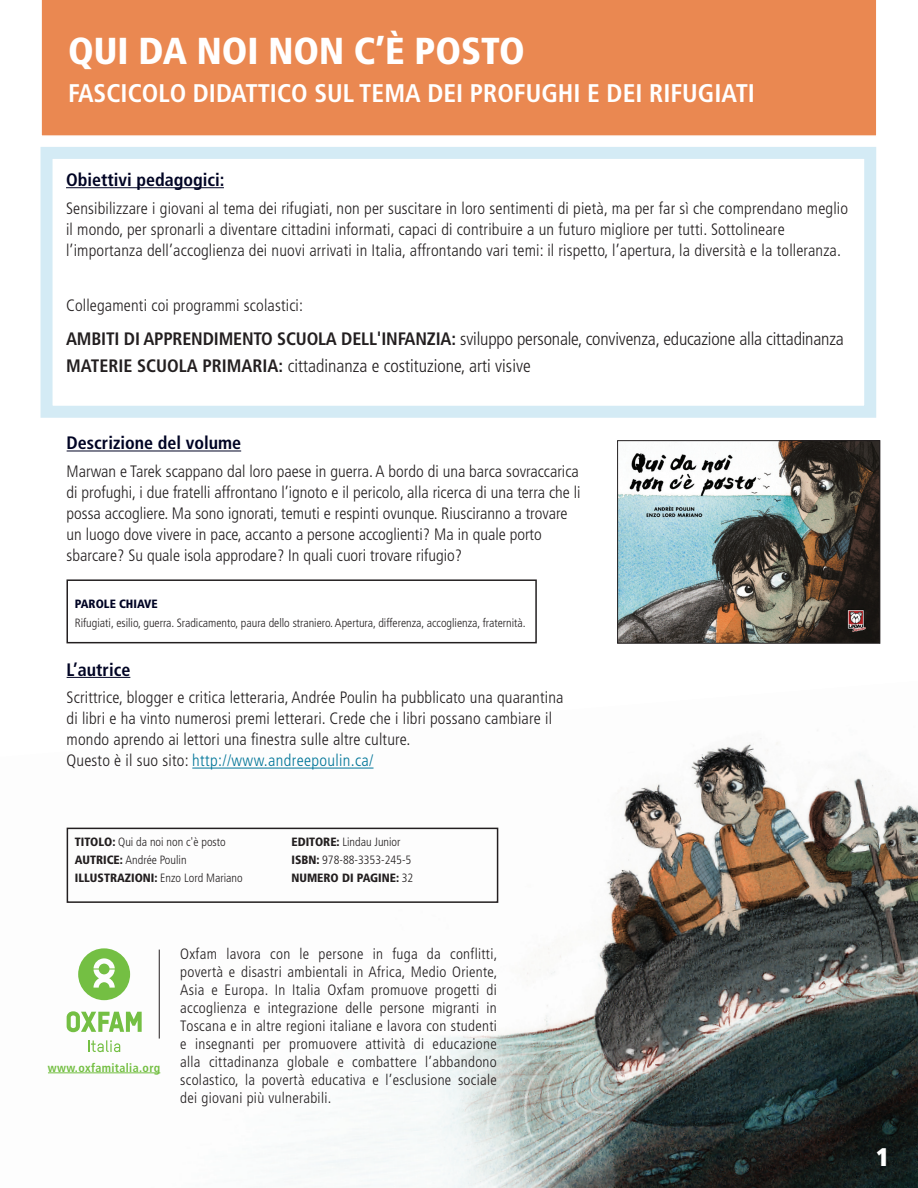
<style>
.page{position:relative;width:918px;height:1188px;background:#fff}
.page>*{position:absolute;margin:0;border:0;box-sizing:border-box;transform-origin:0 0}
.t1{font:900 condensed 37.5px "Frutiger LT Std";color:#fff}
.t2{font:700 condensed 25.5px "Frutiger LT Std";color:#fff}
.t3{font:900 condensed 25.5px "Frutiger LT Std";color:#fff}
.t4{font:300 condensed 18px/27px "Frutiger LT Std";letter-spacing:-.01em;color:#231f20}
.t5{font:700 condensed 18px "Frutiger LT Std";color:#000424}
.t6{font:300 condensed 16.5px/21px "Frutiger LT Std";letter-spacing:.01em;color:#231f20}
.t7{font:300 condensed 15px/18px "Frutiger LT Std";letter-spacing:.02em;color:#231f20;text-align:justify}
.t8{font:300 condensed 12px/18px "Frutiger LT Std";color:#231f20}
.t9{font:700 condensed 12px "Frutiger LT Std";letter-spacing:.03em;color:#74bf43}
.t10{font:900 condensed 12px "Frutiger LT Std";color:#000424}
.s1{font-weight:700}
.s2{color:#007598}
.s3{font-weight:900}
</style>
<div class="page">
<img style="left:48px;top:738px;width:869px;height:449px">
<hr style="left:67px;top:450px;width:174px;height:1px;background:#000424">
<div style="left:67px;top:827px;width:431px;height:75px;border:2px solid #231f20"></div>
<div style="left:41px;top:0;width:835px;height:136px;background:#ea8851"></div>
<img style="left:619px;top:442px;width:258px;height:199px">
<div style="left:617px;top:440px;width:262px;height:203px;border:1px solid #231f20"></div>
<div style="left:66px;top:579px;width:470px;height:64px;border:2px solid #231f20"></div>
<hr style="left:159px;top:949px;width:1px;height:89px;background:#231f20">
<hr style="left:67px;top:676px;width:63px;height:1px;background:#000424">
<hr style="left:192px;top:767px;width:181px;height:1px;background:#007598">
<hr style="left:66px;top:187px;width:158px;height:1px;background:#000424">
<div style="left:40px;top:147px;width:835px;height:270px;border:12px solid #d4ebf5"></div>
<svg style="left:88px;top:1040px;width:32px;height:11px"></svg>
<svg style="left:78px;top:948px;width:52px;height:52px"></svg>
<svg style="left:67px;top:1011px;width:75px;height:21px"></svg>
<hr style="left:48px;top:1072px;width:112px;height:1px;background:#74bf43">
<h1 class="t1" style="left:68px;top:29px;width:458px">QUI DA NOI NON C’È POSTO</h1>
<h2 class="t2" style="left:68px;top:78px;width:688px">FASCICOLO DIDATTICO SUL TEMA DEI PROFUGHI E DEI RIFUGIATI</h2>
<p class="t5" style="left:66px;top:169px;width:160px">Obiettivi pedagogici:</p>
<p class="t6" style="left:66px;top:198px;width:783px">Sensibilizzare i giovani al tema dei rifugiati, non per suscitare in loro sentimenti di pietà, ma per far sì che comprendano meglio il mondo, per spronarli a diventare cittadini informati, capaci di contribuire a un futuro migliore per tutti. Sottolineare l’importanza dell’accoglienza dei nuovi arrivati in Italia, affrontando vari temi: il rispetto, l’apertura, la diversità e la tolleranza.</p>
<p class="t6" style="left:66px;top:295px;width:238px">Collegamenti coi programmi scolastici:</p>
<p class="t4" style="left:66px;top:325px;width:779px"><span class="s1">AMBITI DI APPRENDIMENTO SCUOLA DELL'INFANZIA:</span> sviluppo personale, convivenza, educazione alla cittadinanza<br><span class="s1">MATERIE SCUOLA PRIMARIA:</span> cittadinanza e costituzione, arti visive</p>
<p class="t5" style="left:67px;top:432px;width:176px">Descrizione del volume</p>
<p class="t6" style="left:67px;top:461px;width:515px">Marwan e Tarek scappano dal loro paese in guerra. A bordo di una barca sovraccarica di profughi, i due fratelli affrontano l’ignoto e il pericolo, alla ricerca di una terra che li possa accogliere. Ma sono ignorati, temuti e respinti ovunque. Riusciranno a trovare un luogo dove vivere in pace, accanto a persone accoglienti? Ma in quale porto sbarcare? Su quale isola approdare? In quali cuori trovare rifugio?</p>
<p class="t10" style="left:75px;top:596px;width:84px">PAROLE CHIAVE</p>
<p class="t8" style="left:75px;top:614px;width:452px">Rifugiati, esilio, guerra. Sradicamento, paura dello straniero. Apertura, differenza, accoglienza, fraternità.</p>
<p class="t5" style="left:67px;top:658px;width:65px">L’autrice</p>
<p class="t6" style="left:67px;top:687px;width:498px">Scrittrice, blogger e critica letteraria, Andrée Poulin ha pubblicato una quarantina di libri e ha vinto numerosi premi letterari. Crede che i libri possano cambiare il mondo aprendo ai lettori una finestra sulle altre culture.<br>Questo è il suo sito: <span class="s2">http://www.andreepoulin.ca/</span></p>
<p class="t8" style="left:75px;top:833px;width:169px"><span class="s3">TITOLO:</span> Qui da noi non c'è posto<br><span class="s3">AUTRICE:</span> Andrée Poulin<br><span class="s3">ILLUSTRAZIONI:</span> Enzo Lord Mariano</p>
<p class="t8" style="left:291px;top:833px;width:123px"><span class="s3">EDITORE:</span> Lindau Junior<br><span class="s3">ISBN:</span> 978-88-3353-245-5<br><span class="s3">NUMERO DI PAGINE:</span> 32</p>
<p class="t9" style="left:48px;top:1060px;width:114px">www.oxfamitalia.org</p>
<p class="t7" style="left:180px;top:945px;width:318px">Oxfam lavora con le persone in fuga da conflitti, povertà e disastri ambientali in Africa, Medio Oriente, Asia e Europa. In Italia Oxfam promuove progetti di accoglienza e integrazione delle persone migranti in Toscana e in altre regioni italiane e lavora con studenti e insegnanti per promuovere attività di educazione alla cittadinanza globale e combattere l’abbandono scolastico, la povertà educativa e l’esclusione sociale dei giovani più vulnerabili.</p>
<h2 class="t3" style="left:875px;top:1141px;width:15px">1</h2>
</div>
